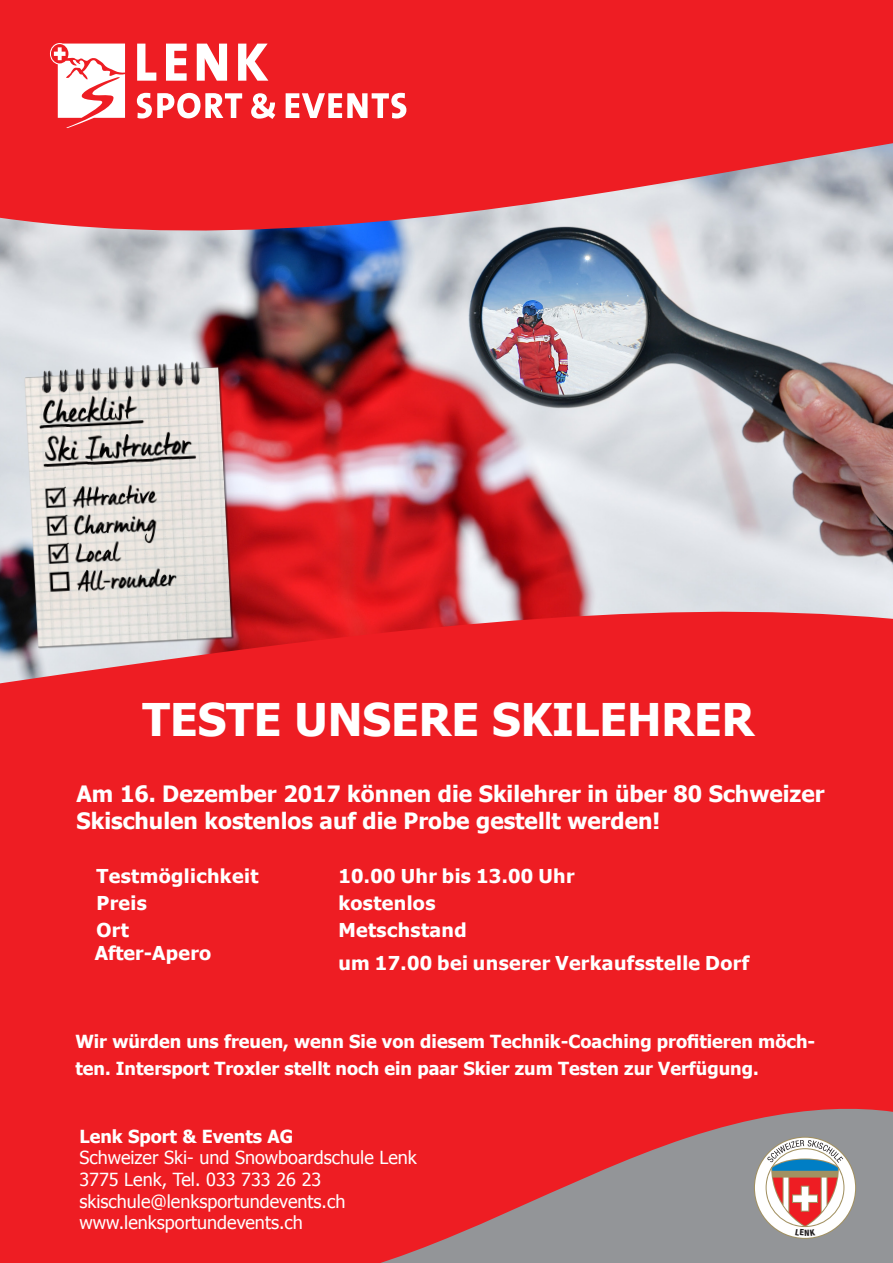
<style>
.page{position:relative;width:893px;height:1263px;background:#ee1d23}
.page>*{position:absolute;margin:0;border:0;box-sizing:border-box;transform-origin:0 0}
.t1{font:700 45px "Tahoma";color:#fff}
.t2{font:700 22.5px/27px "Tahoma";color:#fff}
.t3{font:700 19.05px/23.4px "Tahoma";letter-spacing:.02em;color:#fff}
.t4{font:700 18px/27px "Tahoma";color:#fff}
.t5{font:18px/21.6px "Tahoma";color:#fff}
</style>
<div class="page">
<img style="left:0;top:143px;width:893px;height:540px">
<svg style="left:381px;top:1108px;width:512px;height:155px;fill:#939598"></svg>
<svg style="left:137px;top:93px;width:105px;height:26px"></svg>
<svg style="left:251px;top:93px;width:24px;height:26px"></svg>
<svg style="left:137px;top:44px;width:19px;height:37px"></svg>
<svg style="left:166px;top:44px;width:21px;height:37px"></svg>
<svg style="left:197px;top:44px;width:30px;height:37px"></svg>
<svg style="left:238px;top:44px;width:30px;height:37px"></svg>
<svg style="left:286px;top:93px;width:120px;height:26px"></svg>
<svg style="left:50px;top:43px;width:75px;height:85px"></svg>
<div style="left:755px;top:1138px;width:100px;height:100px;background:#fff;border-radius:50%"></div>
<img style="left:10px;top:349px;width:239px;height:313px">
<svg style="left:766px;top:1140px;width:78px;height:96px"></svg>
<h1 class="t1" style="left:142px;top:687px;width:614px">TESTE UNSERE SKILEHRER</h1>
<p class="t2" style="left:77px;top:779px;width:749px">Am 16. Dezember 2017 können die Skilehrer in über 80 Schweizer<br>Skischulen kostenlos auf die Probe gestellt werden!</p>
<p class="t3" style="left:97px;top:863px;width:163px">Testmöglichkeit</p>
<p class="t3" style="left:338px;top:863px;width:238px">10.00 Uhr bis 13.00 Uhr</p>
<p class="t3" style="left:97px;top:890px;width:52px">Preis</p>
<p class="t3" style="left:338px;top:890px;width:99px">kostenlos</p>
<p class="t3" style="left:95px;top:917px;width:118px">Ort<br>After-Apero</p>
<p class="t3" style="left:338px;top:912px;width:412px;line-height:33px">Metschstand<br>um 17.00 bei unserer Verkaufsstelle Dorf</p>
<p class="t4" style="left:75px;top:1027px;width:741px">Wir würden uns freuen, wenn Sie von diesem Technik-Coaching profitieren möch&shy;ten. Intersport Troxler stellt noch ein paar Skier zum Testen zur Verfügung.</p>
<p class="t4" style="left:79px;top:1122px;width:215px">Lenk Sport &amp; Events AG</p>
<p class="t5" style="left:79px;top:1146px;width:339px">Schweizer Ski- und Snowboardschule Lenk 3775 Lenk, Tel. 033 733 26 23 skischule@lenksportundevents.ch www.lenksportundevents.ch</p>
</div>
